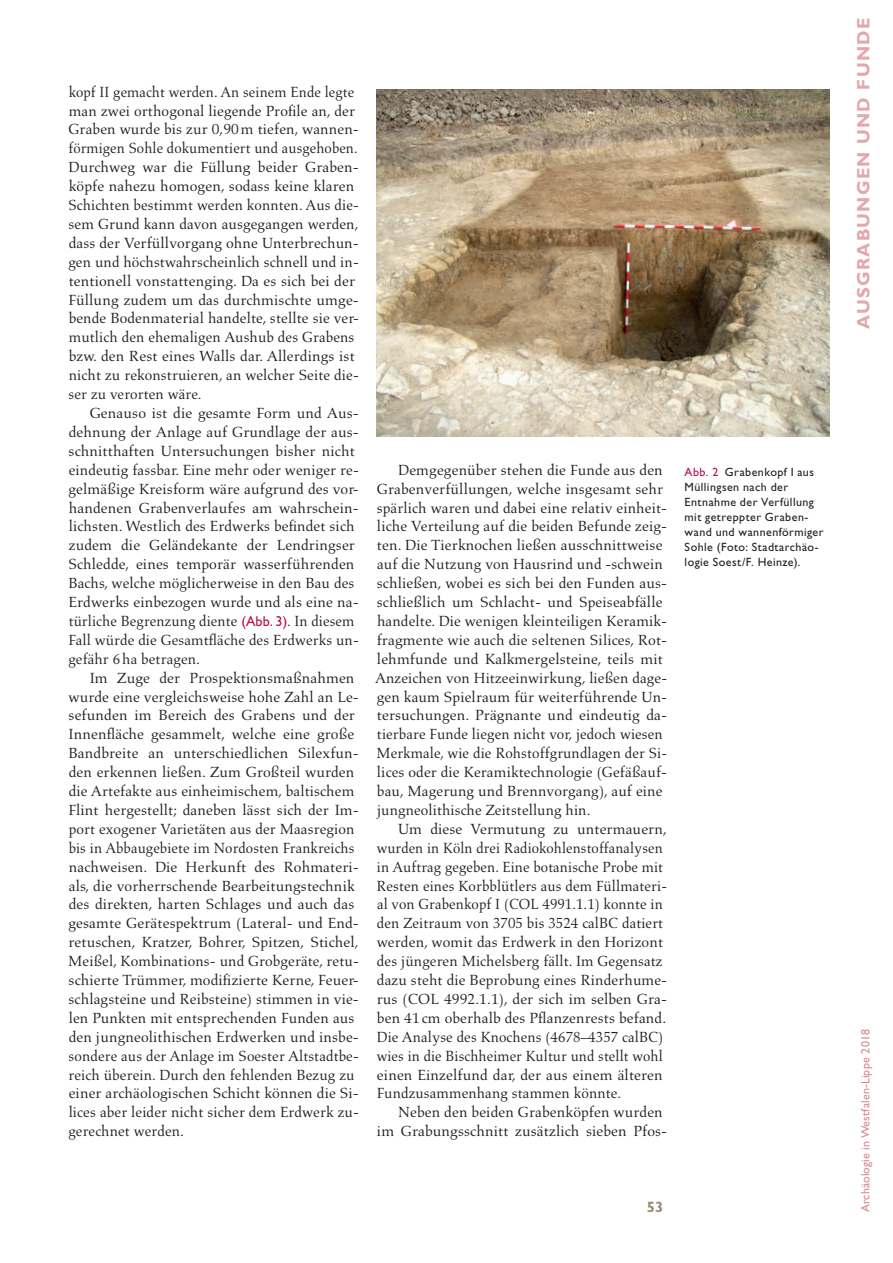
<style>
.page{position:relative;width:893px;height:1263px;background:#fff}
.page>*{position:absolute;margin:0;border:0;box-sizing:border-box;transform-origin:0 0}
.t1{font:18px "Gill Sans Std Bold 4";letter-spacing:.07em;color:#e3a7ac}
.t2{font:15px/18.9px "Aldus LT Std";letter-spacing:.005em;color:#231f20}
.t3{font:700 15px "Gill Sans Std";color:#9c8c6f}
.t4{font:12px/15px "Gill Sans Std";letter-spacing:.035em;color:#231f20}
.t5{font:12px "Gill Sans Std 4";letter-spacing:.01em;color:#d88a93}
.s1{font-family:"Gill Sans Std";font-size:14.4px;color:#ba0e51}
.s2{color:#ba0e51}
</style>
<div class="page">
<img style="left:376px;top:90px;width:453px;height:347px">
<p class="t2" style="left:68px;top:82px;width:292px">kopf II gemacht werden. An seinem Ende legte man zwei orthogonal liegende Profile an, der Graben wurde bis zur 0,90m tiefen, wannen&shy;förmigen Sohle dokumentiert und ausgehoben.<br>Durchweg war die Füllung beider Graben&shy;köpfe nahezu homogen, sodass keine klaren Schichten bestimmt werden konnten. Aus die&shy;sem Grund kann davon ausgegangen werden, dass der Verfüllvorgang ohne Unterbrechun&shy;gen und höchstwahrscheinlich schnell und in&shy;tentionell vonstattenging. Da es sich bei der Füllung zudem um das durchmischte umge&shy;bende Bodenmaterial handelte, stellte sie ver&shy;mutlich den ehemaligen Aushub des Grabens bzw. den Rest eines Walls dar. Allerdings ist nicht zu rekonstruieren, an welcher Seite die&shy;ser zu verorten wäre.</p>
<p class="t2" style="left:68px;top:404px;width:292px;text-indent:21px">Genauso ist die gesamte Form und Aus&shy;dehnung der Anlage auf Grundlage der aus&shy;schnitthaften Untersuchungen bisher nicht eindeutig fassbar. Eine mehr oder weniger re&shy;gelmäßige Kreisform wäre aufgrund des vor&shy;handenen Grabenverlaufes am wahrschein&shy;lichsten. Westlich des Erdwerks befindet sich zudem die Geländekante der Lendringser Schledde, eines temporär wasserführenden Bachs, welche möglicherweise in den Bau des Erdwerks einbezogen wurde und als eine na&shy;türliche Begrenzung diente <span class="s1">(Abb. 3)</span>. In diesem Fall würde die Gesamtfläche des Erdwerks un&shy;gefähr 6ha betragen.</p>
<p class="t2" style="left:68px;top:668px;width:292px;text-indent:21px">Im Zuge der Prospektionsmaßnahmen wurde eine vergleichsweise hohe Zahl an Le&shy;sefunden im Bereich des Grabens und der Innenfläche gesammelt, welche eine große Bandbreite an unterschiedlichen Silexfun&shy;den erkennen ließen. Zum Großteil wurden die Artefakte aus einheimischem, baltischem Flint hergestellt; daneben lässt sich der Im&shy;port exogener Varietäten aus der Maasregion bis in Abbaugebiete im Nordosten Frankreichs nachweisen. Die Herkunft des Rohmateri&shy;als, die vorherrschende Bearbeitungstechnik des direkten, harten Schlages und auch das gesamte Gerätespektrum (Lateral- und End&shy;retuschen, Kratzer, Bohrer, Spitzen, Stichel, Meißel, Kombinations- und Grobgeräte, retu&shy;schierte Trümmer, modifizierte Kerne, Feuer&shy;schlagsteine und Reibsteine) stimmen in vie&shy;len Punkten mit entsprechenden Funden aus den jungneolithischen Erdwerken und insbe&shy;sondere aus der Anlage im Soester Altstadtbe&shy;reich überein. Durch den fehlenden Bezug zu einer archäologischen Schicht können die Si&shy;lices aber leider nicht sicher dem Erdwerk zu&shy;gerechnet werden.</p>
<p class="t2" style="left:375px;top:460px;width:294px;text-indent:23px">Demgegenüber stehen die Funde aus den Grabenverfüllungen, welche insgesamt sehr spärlich waren und dabei eine relativ einheit&shy;liche Verteilung auf die beiden Befunde zeig&shy;ten. Die Tierknochen ließen ausschnittweise auf die Nutzung von Hausrind und -schwein schließen, wobei es sich bei den Funden aus&shy;schließlich um Schlacht- und Speiseabfälle handelte. Die wenigen kleinteiligen Keramik&shy;fragmente wie auch die seltenen Silices, Rot&shy;lehmfunde und Kalkmergelsteine, teils mit Anzeichen von Hitzeeinwirkung, ließen dage&shy;gen kaum Spielraum für weiterführende Un&shy;tersuchungen. Prägnante und eindeutig da&shy;tierbare Funde liegen nicht vor, jedoch wiesen Merkmale, wie die Rohstoffgrundlagen der Si&shy;lices oder die Keramiktechnologie (Gefäßauf&shy;bau, Magerung und Brennvorgang), auf eine jungneolithische Zeitstellung hin.</p>
<p class="t2" style="left:377px;top:820px;width:292px;text-indent:21px">Um diese Vermutung zu untermauern, wurden in Köln drei Radiokohlenstoffanalysen in Auftrag gegeben. Eine botanische Probe mit Resten eines Korbblütlers aus dem Füllmateri&shy;al von Grabenkopf I (COL 4991.1.1) konnte in den Zeitraum von 3705 bis 3524 calBC datiert werden, womit das Erdwerk in den Horizont des jüngeren Michelsberg fällt. Im Gegensatz dazu steht die Beprobung eines Rinderhume&shy;rus (COL 4992.1.1), der sich im selben Gra&shy;ben 41 cm oberhalb des Pflanzenrests befand.<br>Die Analyse des Knochens (4678–4357 calBC) wies in die Bischheimer Kultur und stellt wohl einen Einzelfund dar, der aus einem älteren Fundzusammenhang stammen könnte.</p>
<p class="t2" style="left:377px;top:1103px;width:292px;text-align:right">Neben den beiden Grabenköpfen wurden<br>im Grabungsschnitt zusätzlich sieben Pfos-</p>
<p class="t4" style="left:685px;top:465px;width:140px"><span class="s2">Abb. 2</span> Grabenkopf I aus<br>Müllingsen nach der<br>Entnahme der Verfüllung mit getreppter Graben&shy;wand und wannenförmiger<br>Sohle (Foto: Stadtarchäo&shy;logie Soest/F. Heinze).</p>
<p class="t3" style="left:647px;top:1198px;width:18px">53</p>
<p class="t1" style="left:853px;top:329px;width:312px;rotate:-90deg">AUSGRABUNGEN UND FUNDE</p>
<p class="t5" style="left:859px;top:1212px;width:184px;rotate:-90deg">Archäologie in Westfalen-Lippe 2018</p>
</div>
